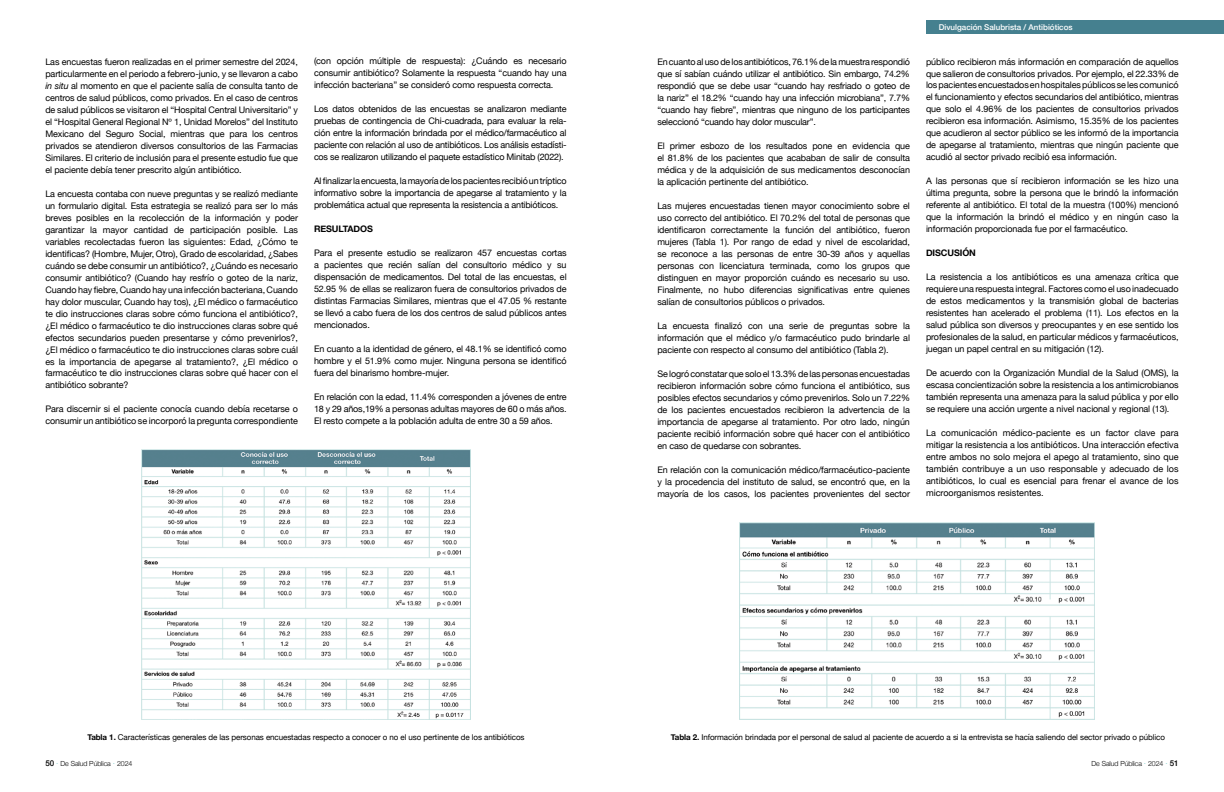
<style>
.page{position:relative;width:1224px;height:792px;background:#fff}
.page>*{position:absolute;margin:0;border:0;box-sizing:border-box;transform-origin:0 0}
.t1{font:9px/12px "Helvetica Neue";letter-spacing:-.01em;color:#000;text-align:justify}
.t2{font:700 9px "Helvetica Neue";letter-spacing:-.01em;color:#000}
.t3{font:8px "Helvetica Neue";letter-spacing:-.01em;color:#000}
.t4{font:500 8px "Helvetica Neue";color:#fff}
.t5{font:300 7px "Helvetica Neue";letter-spacing:-.01em;color:#000}
.s1{font-style:italic}
.s2{font-weight:700}
.s3{font-weight:500;font-size:8px}
.s4{font-size:8px;color:#83cfcc}
</style>
<div class="page">
<img style="left:142px;top:450px;width:328px;height:270px">
<div style="left:926px;top:21px;width:298px;height:13px;background:#45808f"></div>
<img style="left:739px;top:522px;width:356px;height:198px">
<p class="t1" style="left:45px;top:56px;width:254px">Las encuestas fueron realizadas en el primer semestre del 2024, particularmente en el periodo a febrero-junio, y se llevaron a cabo <span class="s1">in situ</span> al momento en que el paciente salía de consulta tanto de centros de salud públicos, como privados. En el caso de centros de salud públicos se visitaron el “Hospital Central Universitario” y el “Hospital General Regional Nº 1, Unidad Morelos” del Instituto Mexicano del Seguro Social, mientras que para los centros privados se atendieron diversos consultorios de las Farmacias Similares. El criterio de inclusión para el presente estudio fue que el paciente debía tener prescrito algún antibiótico.</p>
<p class="t1" style="left:45px;top:188px;width:254px">La encuesta contaba con nueve preguntas y se realizó mediante un formulario digital. Esta estrategia se realizó para ser lo más breves posibles en la recolección de la información y poder garantizar la mayor cantidad de participación posible. Las variables recolectadas fueron las siguientes: Edad, ¿Cómo te identificas? (Hombre, Mujer, Otro), Grado de escolaridad, ¿Sabes cuándo se debe consumir un antibiótico?, ¿Cuándo es necesario consumir antibiótico? (Cuando hay resfrío o goteo de la nariz, Cuando hay fiebre, Cuando hay una infección bacteriana, Cuando hay dolor muscular, Cuando hay tos), ¿El médico o farmacéutico te dio instrucciones claras sobre cómo funciona el antibiótico?, ¿El médico o farmacéutico te dio instrucciones claras sobre qué efectos secundarios pueden presentarse y cómo prevenirlos?, ¿El médico o farmacéutico te dio instrucciones claras sobre cuál es la importancia de apegarse al tratamiento?, ¿El médico o farmacéutico te dio instrucciones claras sobre qué hacer con el antibiótico sobrante?</p>
<p class="t1" style="left:45px;top:404px;width:254px">Para discernir si el paciente conocía cuando debía recetarse o consumir un antibiótico se incorporó la pregunta correspondiente</p>
<p class="t1" style="left:314px;top:56px;width:254px">(con opción múltiple de respuesta): ¿Cuándo es necesario consumir antibiótico? Solamente la respuesta “cuando hay una infección bacteriana” se consideró como respuesta correcta.</p>
<p class="t1" style="left:314px;top:104px;width:254px">Los datos obtenidos de las encuestas se analizaron mediante pruebas de contingencia de Chi-cuadrada, para evaluar la rela&shy;ción entre la información brindada por el médico/farmacéutico al paciente con relación al uso de antibióticos. Los análisis estadísti&shy;cos se realizaron utilizando el paquete estadístico Minitab (2022).</p>
<p class="t1" style="left:314px;top:176px;width:254px">Al finalizar la encuesta, la mayoría de los pacientes recibió un tríptico informativo sobre la importancia de apegarse al tratamiento y la problemática actual que representa la resistencia a antibióticos.</p>
<p class="t2" style="left:314px;top:222px;width:60px">RESULTADOS</p>
<p class="t1" style="left:314px;top:248px;width:254px">Para el presente estudio se realizaron 457 encuestas cortas a pacientes que recién salían del consultorio médico y su dispensación de medicamentos. Del total de las encuestas, el 52.95 % de ellas se realizaron fuera de consultorios privados de distintas Farmacias Similares, mientras que el 47.05 % restante se llevó a cabo fuera de los dos centros de salud públicos antes mencionados.</p>
<p class="t1" style="left:314px;top:344px;width:254px">En cuanto a la identidad de género, el 48.1% se identificó como hombre y el 51.9% como mujer. Ninguna persona se identificó fuera del binarismo hombre-mujer.</p>
<p class="t1" style="left:314px;top:392px;width:254px">En relación con la edad, 11.4% corresponden a jóvenes de entre 18 y 29 años,19% a personas adultas mayores de 60 o más años.<br>El resto compete a la población adulta de entre 30 a 59 años.</p>
<p class="t1" style="left:657px;top:56px;width:254px">En cuanto al uso de los antibióticos, 76.1% de la muestra respondió que sí sabían cuándo utilizar el antibiótico. Sin embargo, 74.2% respondió que se debe usar “cuando hay resfriado o goteo de la nariz” el 18.2% “cuando hay una infección microbiana”, 7.7% “cuando hay fiebre”, mientras que ninguno de los participantes seleccionó “cuando hay dolor muscular”.</p>
<p class="t1" style="left:657px;top:140px;width:254px">El primer esbozo de los resultados pone en evidencia que el 81.8% de los pacientes que acababan de salir de consulta médica y de la adquisición de sus medicamentos desconocían la aplicación pertinente del antibiótico.</p>
<p class="t1" style="left:657px;top:200px;width:254px">Las mujeres encuestadas tienen mayor conocimiento sobre el uso correcto del antibiótico. El 70.2% del total de personas que identificaron correctamente la función del antibiótico, fueron mujeres (Tabla 1). Por rango de edad y nivel de escolaridad, se reconoce a las personas de entre 30-39 años y aquellas personas con licenciatura terminada, como los grupos que distinguen en mayor proporción cuándo es necesario su uso.<br>Finalmente, no hubo diferencias significativas entre quienes salían de consultorios públicos o privados.</p>
<p class="t1" style="left:657px;top:320px;width:254px">La encuesta finalizó con una serie de preguntas sobre la información que el médico y/o farmacéutico pudo brindarle al paciente con respecto al consumo del antibiótico (Tabla 2).</p>
<p class="t1" style="left:657px;top:368px;width:254px">Se logró constatar que solo el 13.3% de las personas encuestadas recibieron información sobre cómo funciona el antibiótico, sus posibles efectos secundarios y cómo prevenirlos. Solo un 7.22% de los pacientes encuestados recibieron la advertencia de la importancia de apegarse al tratamiento. Por otro lado, ningún paciente recibió información sobre qué hacer con el antibiótico en caso de quedarse con sobrantes.</p>
<p class="t1" style="left:657px;top:464px;width:254px">En relación con la comunicación médico/farmacéutico-paciente y la procedencia del instituto de salud, se encontró que, en la mayoría de los casos, los pacientes provenientes del sector</p>
<p class="t4" style="left:939px;top:21px;width:135px">Divulgación Salubrista / Antibióticos</p>
<p class="t1" style="left:926px;top:56px;width:254px">público recibieron más información en comparación de aquellos que salieron de consultorios privados. Por ejemplo, el 22.33% de los pacientes encuestados en hospitales públicos se les comunicó el funcionamiento y efectos secundarios del antibiótico, mientras que solo el 4.96% de los pacientes de consultorios privados recibieron esa información. Asimismo, 15.35% de los pacientes que acudieron al sector público se les informó de la importancia de apegarse al tratamiento, mientras que ningún paciente que acudió al sector privado recibió esa información.</p>
<p class="t1" style="left:926px;top:176px;width:254px">A las personas que sí recibieron información se les hizo una última pregunta, sobre la persona que le brindó la información referente al antibiótico. El total de la muestra (100%) mencionó que la información la brindó el médico y en ningún caso la información proporcionada fue por el farmacéutico.</p>
<p class="t2" style="left:926px;top:246px;width:51px">DISCUSIÓN</p>
<p class="t1" style="left:926px;top:272px;width:254px">La resistencia a los antibióticos es una amenaza crítica que requiere una respuesta integral. Factores como el uso inadecuado de estos medicamentos y la transmisión global de bacterias resistentes han acelerado el problema (11). Los efectos en la salud pública son diversos y preocupantes y en ese sentido los profesionales de la salud, en particular médicos y farmacéuticos, juegan un papel central en su mitigación (12).</p>
<p class="t1" style="left:926px;top:368px;width:254px">De acuerdo con la Organización Mundial de la Salud (OMS), la escasa concientización sobre la resistencia a los antimicrobianos también representa una amenaza para la salud pública y por ello se requiere una acción urgente a nivel nacional y regional (13).</p>
<p class="t1" style="left:926px;top:428px;width:254px">La comunicación médico-paciente es un factor clave para mitigar la resistencia a los antibióticos. Una interacción efectiva entre ambos no solo mejora el apego al tratamiento, sino que también contribuye a un uso responsable y adecuado de los antibióticos, lo cual es esencial para frenar el avance de los microorganismos resistentes.</p>
<p class="t3" style="left:87px;top:731px;width:439px"><span class="s2">Tabla 1.</span> Características generales de las personas encuestadas respecto a conocer o no el uso pertinente de los antibióticos</p>
<p class="t3" style="left:671px;top:731px;width:496px"><span class="s2">Tabla 2.</span> Información brindada por el personal de salud al paciente de acuerdo a si la entrevista se hacía saliendo del sector privado o público</p>
<p class="t5" style="left:45px;top:758px;width:89px"><span class="s3">50</span> <span class="s4">·</span> De Salud Pública <span class="s4">·</span> 2024</p>
<p class="t5" style="left:1092px;top:758px;width:89px">De Salud Pública <span class="s4">·</span> 2024 <span class="s4">·</span> <span class="s3">51</span></p>
</div>
